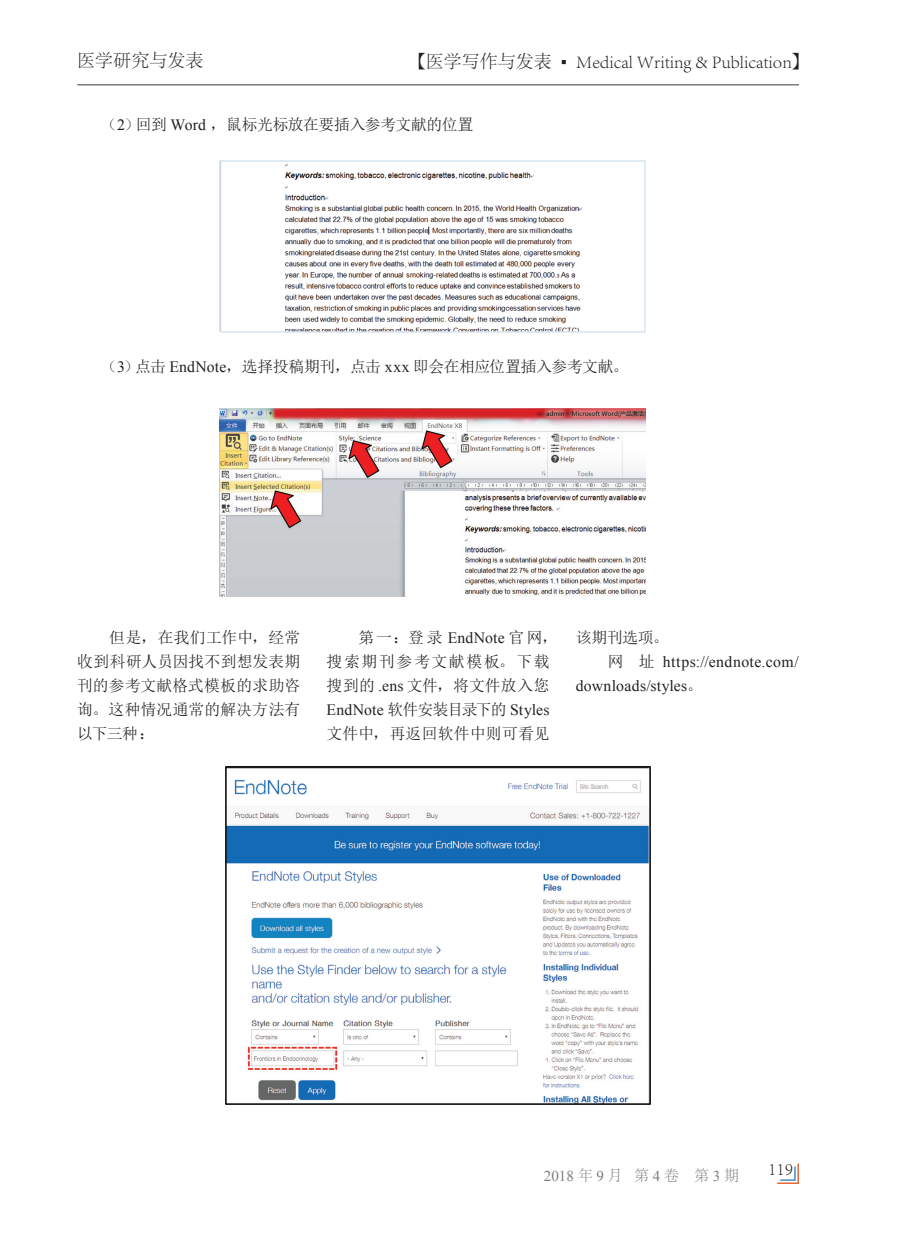
<style>
.page{position:relative;width:919px;height:1238px;background:#fff}
.page>*{position:absolute;margin:0;border:0;box-sizing:border-box;transform-origin:0 0}
.CenterFooter2{font:300 18px "Adobe Song Std";color:#231f20}
.Para{font:15.75px/24px "N Sim Sun";letter-spacing:.04em;color:#231f20}
.Para-2{font:15.75px "N Sim Sun";letter-spacing:-.02em;color:#231f20}
.Para-3{font:15.75px/24px "N Sim Sun";letter-spacing:.005em;color:#231f20;text-align:justify}
.Para-4{font:15.75px/24px "Times New Roman";letter-spacing:.02em;color:#231f20}
.t1{font:15px "Times New Roman";color:#7c7c80}
.s1{font-family:"Adobe Fangsong Std";font-weight:400}
.s2{font-family:"Arial Narrow";font-weight:700}
.s3{font-family:"Times New Roman"}
.s4{font-family:"N Sim Sun"}
.s5{font-family:"Adobe Song Std";font-weight:300}
</style>
<div class="page">
<hr style="left:77px;top:84px;width:721px;height:1px;background:#7c7c80">
<svg style="left:777px;top:1164px;width:21px;height:19px"></svg>
<img style="left:220px;top:160px;width:425px;height:173px">
<img style="left:220px;top:409px;width:425px;height:188px">
<img style="left:225px;top:766px;width:425px;height:338px">
<p class="CenterFooter2" style="left:77px;top:51px;width:127px">医学研究与发表</p>
<p class="CenterFooter2" style="left:408px;top:51px;width:403px"><span class="s1">【</span>医学写作与发表 <span class="s2">▪</span> Medical Writing &amp; Publication<span class="s1">】</span></p>
<p class="Para-2" style="left:101px;top:117px;width:374px">（<span class="s3">2</span>）回到 <span class="s3">Word</span> ，鼠标光标放在要插入参考文献的位置</p>
<p class="Para-2" style="left:101px;top:358px;width:528px">（<span class="s3">3</span>）点击 <span class="s3">EndNote</span>，选择投稿期刊，点击 <span class="s3">xxx</span> 即会在相应位置插入参考文献。</p>
<p class="Para-3" style="left:77px;top:625px;width:224px;text-indent:32px">但是，在我们工作中，经常收到科研人员因找不到想发表期刊的参考文献格式模板的求助咨询。这种情况通常的解决方法有以下三种：</p>
<p class="Para" style="left:326px;top:625px;width:232px;text-indent:32px">第一：登录 <span class="s3">EndNote</span> 官网，搜索期刊参考文献模板。下载搜到的 <span class="s3">.ens</span> 文件，将文件放入您<br><span class="s3">EndNote</span> 软件安装目录下的 <span class="s3">Styles</span>文件中，再返回软件中则可看见</p>
<p class="Para-3" style="left:576px;top:625px;width:94px">该期刊选项。</p>
<p class="Para-4" style="left:576px;top:649px;width:224px;text-indent:32px"><span class="s4">网 址</span> https://endnote.com/ downloads/styles<span class="s4">。</span></p>
<p class="t1" style="left:544px;top:1165px;width:196px">2018<span class="s5">年</span>9<span class="s5">月 第</span>4<span class="s5">卷 第</span>3<span class="s5">期</span></p>
<p class="CenterFooter2" style="left:768px;top:1158px;width:26px">119</p>
</div>
